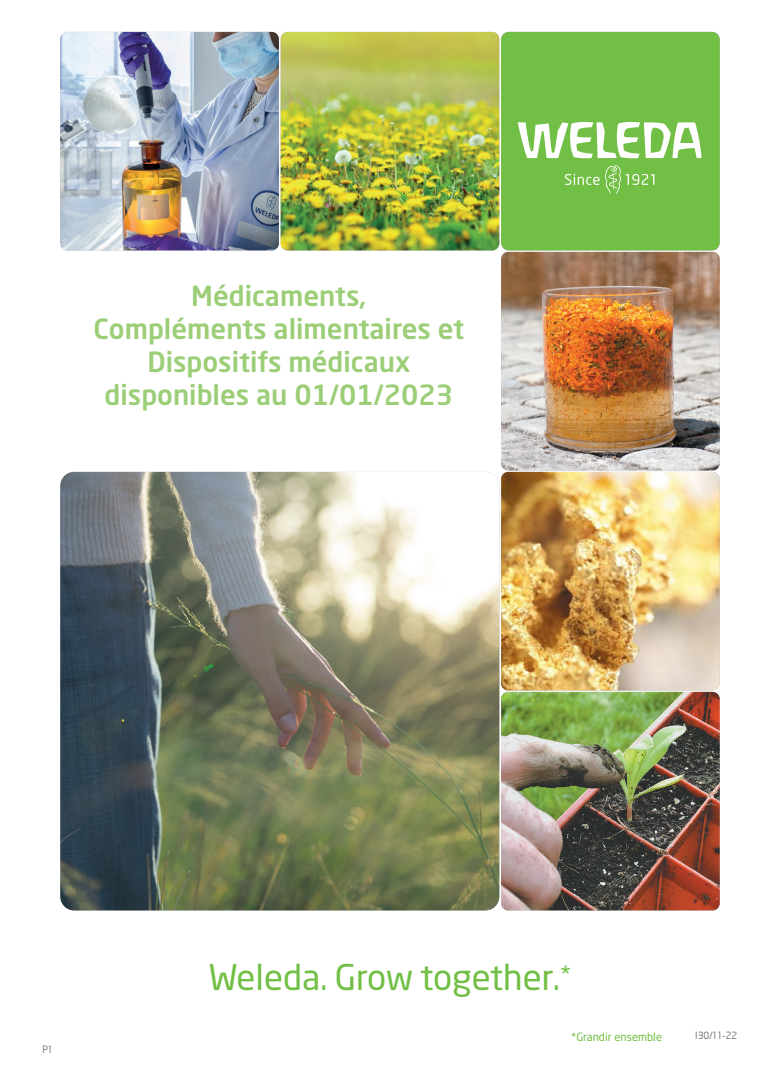
<style>
.page{position:relative;width:780px;height:1088px;background:#fff}
.page>*{position:absolute;margin:0;border:0;box-sizing:border-box;transform-origin:0 0}
.t1{font:35px "Neo Sans Pro";color:#71bf44}
.t2{font:500 27.5px/33px "Neo Sans Pro";color:#9cce77;text-align:center}
.t3{font:11.25px "Neo Sans Pro";color:#71bf44}
.t4{font:10px "Neo Sans Weleda";color:#57585a}
</style>
<div class="page">
<img style="left:60px;top:32px;width:219px;height:218px">
<img style="left:281px;top:32px;width:218px;height:218px">
<img style="left:501px;top:252px;width:218px;height:218px">
<img style="left:501px;top:472px;width:218px;height:218px">
<img style="left:60px;top:472px;width:439px;height:438px">
<img style="left:501px;top:692px;width:218px;height:218px">
<div style="left:501px;top:32px;width:218px;height:218px;background:#71bf44;border-radius:8px"></div>
<svg style="left:564px;top:174px;width:35px;height:11px"></svg>
<svg style="left:605px;top:165px;width:49px;height:29px"></svg>
<svg style="left:517px;top:122px;width:184px;height:36px"></svg>
<p class="t2" style="left:191px;top:278px;width:177px">Médicaments,</p>
<p class="t2" style="left:93px;top:311px;width:372px">Compléments alimentaires et<br>Dispositifs médicaux</p>
<p class="t2" style="left:105px;top:377px;width:350px">disponibles au 01/01/2023</p>
<p class="t4" style="left:42px;top:1043px;width:12px">P1</p>
<p class="t1" style="left:209px;top:955px;width:364px">Weleda. Grow together.<sup>*</sup></p>
<p class="t3" style="left:571px;top:1030px;width:92px">*Grandir ensemble</p>
<p class="t4" style="left:695px;top:1029px;width:44px">I30/11-22</p>
</div>
